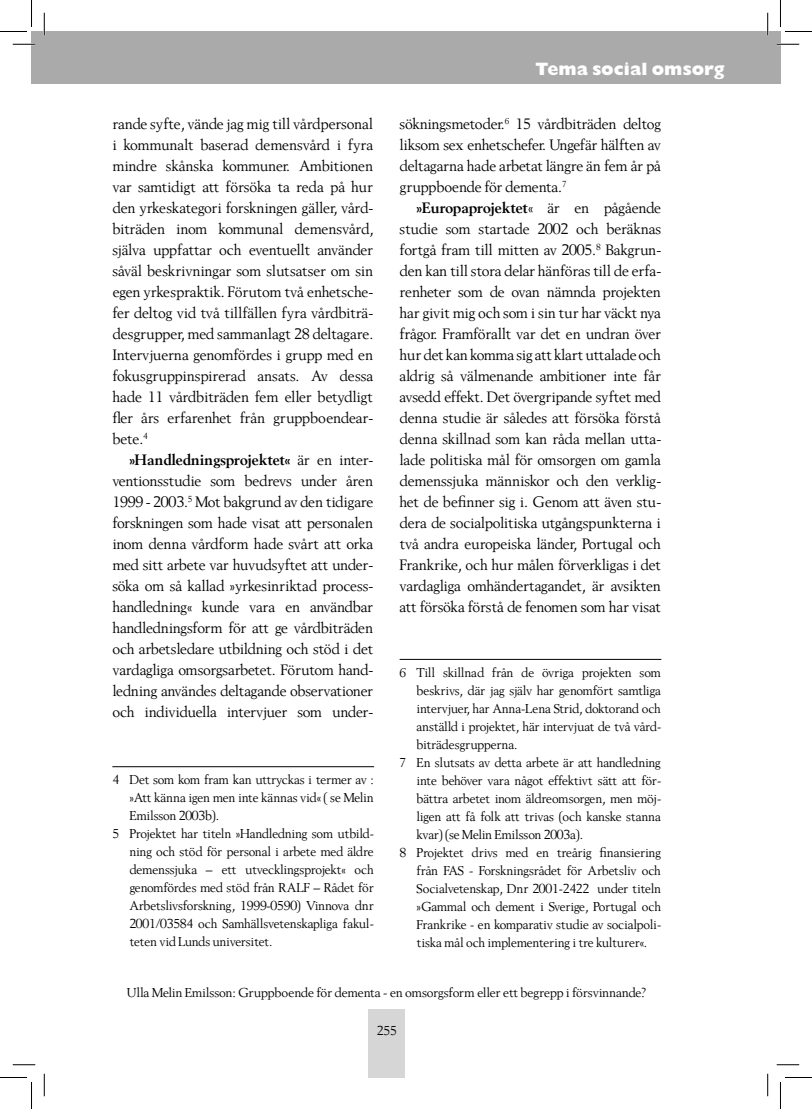
<style>
.page{position:relative;width:812px;height:1109px;background:#fff}
.page>*{position:absolute;margin:0;border:0;box-sizing:border-box;transform-origin:0 0}
.t1{font:800 18px "Gill Sans";color:#fff}
.t2{font:15.75px/21px "Berling";letter-spacing:-.03em;color:#000;text-align:justify}
.t3{font:13.5px "Berling";letter-spacing:-.035em;color:#000}
.t4{font:13.5px "Berling";letter-spacing:-.015em;color:#000}
.s1{font-weight:700}
</style>
<div class="page">
<div style="left:32px;top:32px;width:12px;height:52px;background:#aaa"></div>
<div style="left:368px;top:1009px;width:37px;height:68px;background:#d6d6d6"></div>
<div style="left:45px;top:32px;width:735px;height:52px;background:#aaa"></div>
<hr style="left:112px;top:766px;width:262px;height:1px;background:#000">
<hr style="left:399px;top:659px;width:262px;height:1px;background:#000">
<hr style="left:13px;top:43px;width:22px;height:2px;background:#fff">
<hr style="left:776px;top:43px;width:23px;height:2px;background:#fff">
<hr style="left:43px;top:13px;width:2px;height:22px;background:#fff">
<hr style="left:766px;top:13px;width:2px;height:22px;background:#fff">
<svg style="left:13px;top:44px;width:22px;height:1px"></svg>
<svg style="left:776px;top:44px;width:23px;height:1px"></svg>
<svg style="left:13px;top:1064px;width:22px;height:1px"></svg>
<svg style="left:776px;top:1064px;width:23px;height:1px"></svg>
<svg style="left:44px;top:13px;width:1px;height:22px"></svg>
<svg style="left:44px;top:1074px;width:1px;height:22px"></svg>
<svg style="left:767px;top:13px;width:1px;height:22px"></svg>
<svg style="left:767px;top:1074px;width:1px;height:22px"></svg>
<svg style="left:0;top:0;width:32px;height:32px"></svg>
<svg style="left:0;top:1077px;width:32px;height:32px"></svg>
<svg style="left:780px;top:0;width:31px;height:32px"></svg>
<svg style="left:780px;top:1077px;width:31px;height:32px"></svg>
<p class="t1" style="left:535px;top:58px;width:191px">Tema social omsorg</p>
<p class="t2" style="left:112px;top:113px;width:262px">rande syfte, vände jag mig till vårdpersonal i kommunalt baserad demensvård i fyra mindre skånska kommuner. Ambitionen var samtidigt att försöka ta reda på hur den yrkeskategori forskningen gäller, vård&shy;biträden inom kommunal demensvård, själva uppfattar och eventuellt använder såväl beskrivningar som slutsatser om sin egen yrkespraktik. Förutom två enhetsche&shy;fer deltog vid två tillfällen fyra vårdbiträ&shy;desgrupper, med sammanlagt 28 deltagare.<br>Intervjuerna genomfördes i grupp med en fokusgruppinspirerad ansats. Av dessa hade 11 vårdbiträden fem eller betydligt fler års erfarenhet från gruppboendear&shy;bete.<sup>4</sup></p>
<p class="t2" style="left:112px;top:449px;width:262px;text-indent:17px"><span class="s1">»Handledningsprojektet«</span> är en inter&shy;ventionsstudie som bedrevs under åren 1999 - 2003.<sup>5</sup> Mot bakgrund av den tidigare forskningen som hade visat att personalen inom denna vårdform hade svårt att orka med sitt arbete var huvudsyftet att under&shy;söka om så kallad »yrkesinriktad process&shy;handledning« kunde vara en användbar handledningsform för att ge vårdbiträden och arbetsledare utbildning och stöd i det vardagliga omsorgsarbetet. Förutom hand&shy;ledning användes deltagande observationer och individuella intervjuer som under-</p>
<p class="t2" style="left:399px;top:113px;width:263px">sökningsmetoder.<sup>6</sup> 15 vårdbiträden deltog liksom sex enhetschefer. Ungefär hälften av deltagarna hade arbetat längre än fem år på gruppboende för dementa.<sup>7</sup></p>
<p class="t2" style="left:399px;top:197px;width:263px;text-indent:17px"><span class="s1">»Europaprojektet</span>« är en pågående studie som startade 2002 och beräknas fortgå fram till mitten av 2005.<sup>8</sup> Bakgrun&shy;den kan till stora delar hänföras till de erfa&shy;renheter som de ovan nämnda projekten har givit mig och som i sin tur har väckt nya frågor. Framförallt var det en undran över hur det kan komma sig att klart uttalade och aldrig så välmenande ambitioner inte får avsedd effekt. Det övergripande syftet med denna studie är således att försöka förstå denna skillnad som kan råda mellan utta&shy;lade politiska mål för omsorgen om gamla demenssjuka människor och den verklig&shy;het de befinner sig i. Genom att även stu&shy;dera de socialpolitiska utgångspunkterna i två andra europeiska länder, Portugal och Frankrike, och hur målen förverkligas i det vardagliga omhändertagandet, är avsikten att försöka förstå de fenomen som har visat</p>
<p class="t3" style="left:399px;top:665px;width:263px">6 Till skillnad från de övriga projekten som</p>
<p class="t3" style="left:416px;top:683px;width:246px">beskrivs, där jag själv har genomfört samtliga</p>
<p class="t3" style="left:416px;top:701px;width:246px">intervjuer, har Anna-Lena Strid, doktorand och</p>
<p class="t3" style="left:416px;top:719px;width:246px">anställd i projektet, här intervjuat de två vård-</p>
<p class="t3" style="left:416px;top:737px;width:102px">biträdesgrupperna.</p>
<p class="t3" style="left:399px;top:755px;width:263px">7 En slutsats av detta arbete är att handledning</p>
<p class="t3" style="left:416px;top:773px;width:246px">inte behöver vara något effektivt sätt att för-</p>
<p class="t3" style="left:416px;top:791px;width:246px">bättra arbetet inom äldreomsorgen, men möj-</p>
<p class="t4" style="left:416px;top:809px;width:246px">ligen att få folk att trivas (och kanske stanna</p>
<p class="t3" style="left:416px;top:827px;width:168px">kvar) (se Melin Emilsson 2003a).</p>
<p class="t3" style="left:399px;top:845px;width:263px">8 Projektet drivs med en treårig finansiering</p>
<p class="t3" style="left:416px;top:863px;width:246px">från FAS - Forskningsrådet för Arbetsliv och</p>
<p class="t4" style="left:416px;top:881px;width:246px">Socialvetenskap, Dnr 2001-2422 under titeln</p>
<p class="t3" style="left:416px;top:899px;width:246px">»Gammal och dement i Sverige, Portugal och</p>
<p class="t3" style="left:416px;top:917px;width:246px">Frankrike - en komparativ studie av socialpoli-</p>
<p class="t3" style="left:416px;top:935px;width:232px">tiska mål och implementering i tre kulturer«.</p>
<p class="t3" style="left:127px;top:985px;width:520px">Ulla Melin Emilsson: Gruppboende för dementa - en omsorgsform eller ett begrepp i försvinnande?</p>
<p class="t3" style="left:112px;top:772px;width:263px">4 Det som kom fram kan uttryckas i termer av :</p>
<p class="t3" style="left:129px;top:790px;width:246px">»Att känna igen men inte kännas vid« ( se Melin</p>
<p class="t4" style="left:129px;top:808px;width:91px">Emilsson 2003b).</p>
<p class="t3" style="left:112px;top:826px;width:263px">5 Projektet har titeln »Handledning som utbild-</p>
<p class="t3" style="left:129px;top:844px;width:246px">ning och stöd för personal i arbete med äldre</p>
<p class="t3" style="left:129px;top:862px;width:246px">demenssjuka – ett utvecklingsprojekt« och</p>
<p class="t3" style="left:129px;top:880px;width:246px">genomfördes med stöd från RALF – Rådet för</p>
<p class="t4" style="left:129px;top:898px;width:246px">Arbetslivsforskning, 1999-0590) Vinnova dnr</p>
<p class="t4" style="left:129px;top:916px;width:246px">2001/03584 och Samhällsvetenskapliga fakul-</p>
<p class="t3" style="left:129px;top:934px;width:145px">teten vid Lunds universitet.</p>
<p class="t3" style="left:377px;top:1023px;width:21px">255</p>
</div>
